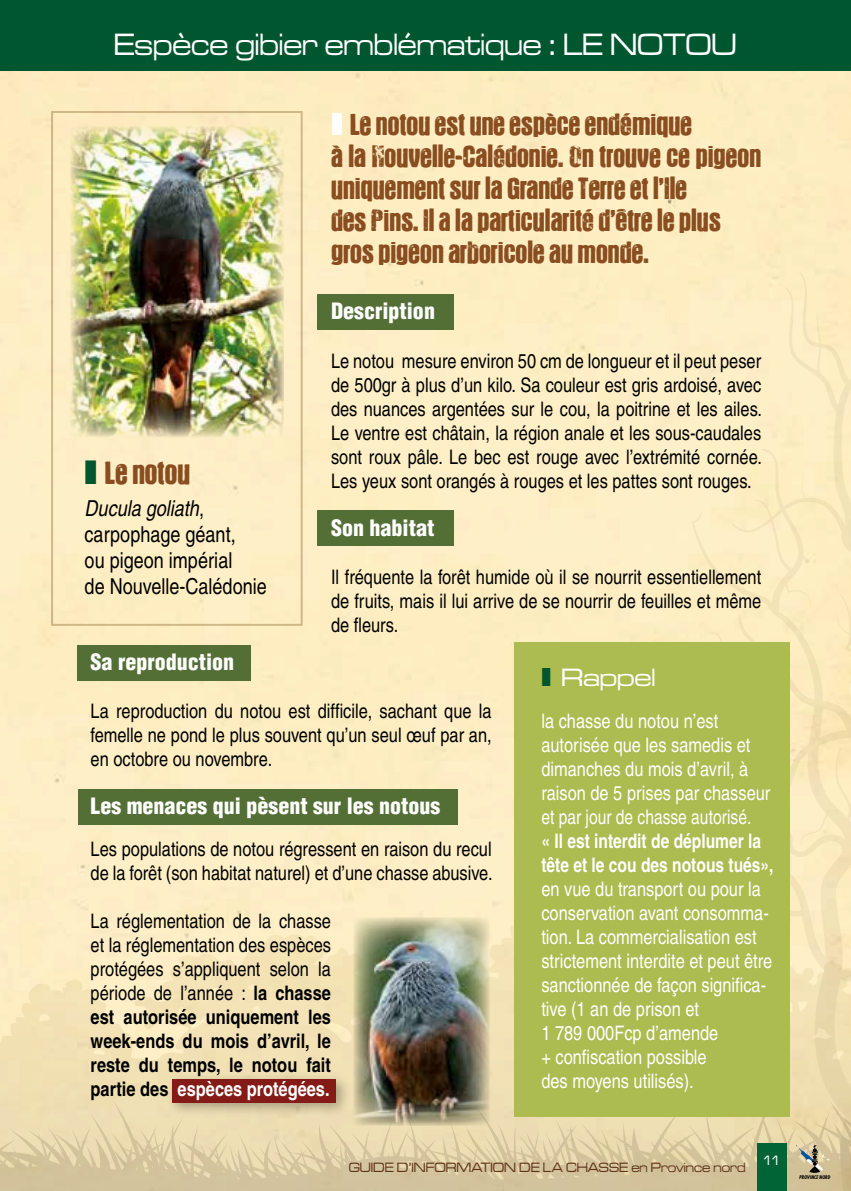
<style>
.page{position:relative;width:851px;height:1191px;background:#fff}
.page>*{position:absolute;margin:0;border:0;box-sizing:border-box;transform-origin:0 0}
.t1{font:900 34px "Gustav";color:#894d20}
.t2{font:900 32px/32px "Gustav";color:#894d20}
.t3{font:32px "Microgramma D Medi Exte";color:#fff;scale:.9 1}
.t4{font:26px "Microgramma D Medi Exte";color:#fff}
.t5{font:900 condensed 22px "Helvetica";color:#fff}
.t6{font:condensed 22px/26px "Helvetica";color:#000}
.t7{font:condensed 20px/24px "Helvetica";color:#000;text-align:justify}
.t8{font:condensed 20px/24px "Helvetica";color:#fff}
.t9{font:700 condensed 20px/24px "Helvetica";color:#fff;scale:.95 1}
.t10{font:14px "Microgramma D Medi Exte";color:#5f3217;scale:.9 1}
.t11{font:14px "Microgramma D Medi Exte";color:#fff;scale:.9 1}
.t12{font:italic 700 condensed 5px "Futura";color:#000}
.s1{font-style:italic}
.s2{font-weight:700}
.s3{font-weight:700;color:#fff}
</style>
<div class="page">
<div style="left:0;top:0;width:850px;height:1191px;background:#fdedc3"></div>
<div style="left:0;top:0;width:850px;height:71px;background:#00562e"></div>
<svg style="left:0;top:789px;width:669px;height:402px"></svg>
<svg style="left:669px;top:199px;width:181px;height:992px"></svg>
<div style="left:165px;top:1072px;width:186px;height:45px;background:#000;opacity:.3"></div>
<div style="left:172px;top:1079px;width:164px;height:23px;background:#851b16"></div>
<div style="left:317px;top:294px;width:136px;height:36px;background:#536f35"></div>
<div style="left:317px;top:510px;width:136px;height:36px;background:#536f35"></div>
<div style="left:78px;top:645px;width:173px;height:35px;background:#536f35"></div>
<div style="left:78px;top:789px;width:379px;height:36px;background:#536f35"></div>
<div style="left:514px;top:642px;width:275px;height:475px;background:#acbc50"></div>
<div style="left:51px;top:111px;width:251px;height:515px;border:2px solid #d1c6b5"></div>
<img style="left:353px;top:917px;width:137px;height:208px">
<img style="left:70px;top:127px;width:214px;height:310px">
<div style="left:756px;top:1143px;width:30px;height:48px;background:#006437"></div>
<svg style="left:796px;top:1142px;width:33px;height:30px"></svg>
<h2 class="t3" style="left:114px;top:24px;width:693px">Espèce gibier emblématique : LE NOTOU</h2>
<h1 class="t1" style="left:105px;top:459px;width:87px">Le notou</h1>
<p class="t6" style="left:85px;top:495px;width:184px"><span class="s1">Ducula goliath</span>, carpophage géant,<br>ou pigeon impérial<br>de Nouvelle-Calédonie</p>
<h2 class="t2" style="left:331px;top:110px;width:431px;text-indent:19px">Le notou est une espèce endémique<br>à la Nouvelle-Calédonie. On trouve ce pigeon uniquement sur la Grande Terre et l’Ile<br>des Pins. Il a la particularité d’être le plus gros pigeon arboricole au monde.</h2>
<p class="t5" style="left:331px;top:298px;width:105px">Description</p>
<p class="t7" style="left:331px;top:348px;width:432px">Le notou mesure environ 50 cm de longueur et il peut peser de 500gr à plus d’un kilo. Sa couleur est gris ardoisé, avec des nuances argentées sur le cou, la poitrine et les ailes.<br>Le ventre est châtain, la région anale et les sous-caudales sont roux pâle. Le bec est rouge avec l’extrémité cornée.<br>Les yeux sont orangés à rouges et les pattes sont rouges.</p>
<p class="t5" style="left:331px;top:514px;width:105px">Son habitat</p>
<p class="t7" style="left:331px;top:564px;width:431px">Il fréquente la forêt humide où il se nourrit essentiellement de fruits, mais il lui arrive de se nourrir de feuilles et même de fleurs.</p>
<p class="t5" style="left:91px;top:648px;width:145px">Sa reproduction</p>
<p class="t7" style="left:91px;top:698px;width:402px">La reproduction du notou est difficile, sachant que la femelle ne pond le plus souvent qu’un seul œuf par an, en octobre ou novembre.</p>
<p class="t5" style="left:91px;top:792px;width:351px">Les menaces qui pèsent sur les notous</p>
<p class="t7" style="left:91px;top:836px;width:403px">Les populations de notou régressent en raison du recul de la forêt (son habitat naturel) et d’une chasse abusive.</p>
<p class="t7" style="left:91px;top:908px;width:242px">La réglementation de la chasse et la réglementation des espèces protégées s’appliquent selon la période de l’année : <span class="s2">la chasse est autorisée uniquement les week-ends du mois d’avril, le reste du temps, le notou fait partie des</span> <span class="s3">espèces protégées.</span></p>
<h3 class="t4" style="left:561px;top:661px;width:96px">Rappel</h3>
<p class="t8" style="left:541px;top:709px;width:230px">la chasse du notou n’est autorisée que les samedis et dimanches du mois d’avril, à raison de 5 prises par chasseur et par jour de chasse autorisé.</p>
<p class="t9" style="left:541px;top:828px;width:246px">« Il est interdit de déplumer la tête et le cou des notous tués»,</p>
<p class="t8" style="left:541px;top:877px;width:232px">en vue du transport ou pour la conservation avant consomma&shy;tion. La commercialisation est strictement interdite et peut être sanctionnée de façon significa&shy;tive (1 an de prison et<br>1 789 000Fcp d’amende<br>+ confiscation possible<br>des moyens utilisés).</p>
<p class="t10" style="left:348px;top:1158px;width:442px">GUIDE D’INFORMATION DE LA CHASSE en Province nord</p>
<p class="t11" style="left:762px;top:1151px;width:22px">11</p>
<p class="t12" style="left:799px;top:1174px;width:33px">PROVINCE NORD</p>
</div>
